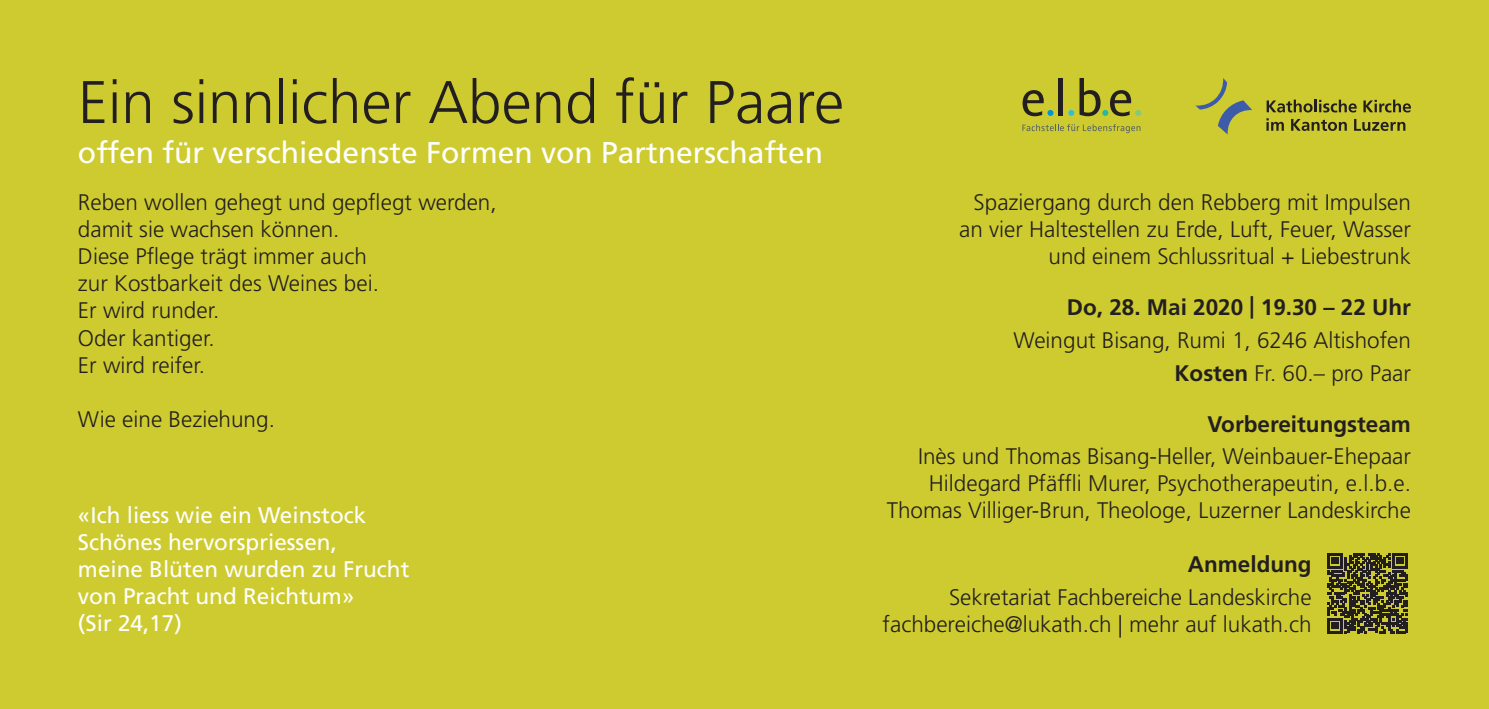
<style>
.page{position:relative;width:1489px;height:709px;background:#fff}
.page>*{position:absolute;margin:0;border:0;box-sizing:border-box;transform-origin:0 0}
.t1{font:300 60px "Frutiger LT Std";color:#231f20}
.t2{font:30px "Frutiger LT Std";color:#fff}
.t3{font:300 22.5px/27px "Frutiger LT Std";color:#231f20;text-align:right}
.t4{font:22.5px/27px "Frutiger LT Std";color:#fff}
.t5{font:700 22.5px "Frutiger LT Std";color:#231f20}
.s1{font-weight:700}
</style>
<div class="page">
<div style="left:0;top:0;width:1488px;height:709px;background:#cecb30"></div>
<svg style="left:1195px;top:78px;width:57px;height:56px"></svg>
<svg style="left:1266px;top:100px;width:90px;height:12px"></svg>
<svg style="left:1363px;top:100px;width:47px;height:12px"></svg>
<svg style="left:1266px;top:118px;width:17px;height:13px"></svg>
<svg style="left:1290px;top:119px;width:56px;height:12px"></svg>
<svg style="left:1353px;top:119px;width:52px;height:12px"></svg>
<svg style="left:1022px;top:124px;width:118px;height:9px"></svg>
<div style="left:1058px;top:78px;width:5px;height:38px;background:#231f20"></div>
<svg style="left:1022px;top:90px;width:31px;height:26px"></svg>
<svg style="left:1068px;top:78px;width:73px;height:38px"></svg>
<svg style="left:1327px;top:553px;width:80px;height:80px"></svg>
<h1 class="t1" style="left:78px;top:68px;width:767px">Ein sinnlicher Abend für Paare</h1>
<h2 class="t2" style="left:78px;top:135px;width:746px">offen für verschiedenste Formen von Partnerschaften</h2>
<p class="t3" style="left:78px;top:189px;width:420px;text-align:left">Reben wollen gehegt und gepflegt werden, damit sie wachsen können.<br>Diese Pflege trägt immer auch<br>zur Kostbarkeit des Weines bei.<br>Er wird runder.<br>Oder kantiger.<br>Er wird reifer.</p>
<p class="t3" style="left:78px;top:405px;width:198px">Wie eine Beziehung.</p>
<p class="t4" style="left:78px;top:502px;width:333px">«Ich liess wie ein Weinstock<br>Schönes hervorspriessen,<br>meine Blüten wurden zu Frucht von Pracht und Reichtum»<br>(Sir 24,17)</p>
<p class="t3" style="left:959px;top:189px;width:453px">Spaziergang durch den Rebberg mit Impulsen an vier Haltestellen zu Erde, Luft, Feuer, Wasser und einem Schlussritual + Liebestrunk</p>
<p class="t5" style="left:1066px;top:294px;width:345px">Do, 28. Mai 2020 | 19.30 – 22 Uhr</p>
<p class="t3" style="left:1013px;top:324px;width:399px;line-height:32.5px">Weingut Bisang, Rumi 1, 6246 Altishofen<br><span class="s1">Kosten</span> Fr. 60.– pro Paar</p>
<p class="t5" style="left:1207px;top:410px;width:205px">Vorbereitungsteam</p>
<p class="t3" style="left:886px;top:443px;width:525px">Inès und Thomas Bisang-Heller, Weinbauer-Ehepaar<br>Hildegard Pfäffli Murer, Psychotherapeutin, e.l.b.e.<br>Thomas Villiger-Brun, Theologe, Luzerner Landeskirche</p>
<p class="t5" style="left:1187px;top:551px;width:125px">Anmeldung</p>
<p class="t3" style="left:882px;top:583px;width:430px">Sekretariat Fachbereiche Landeskirche fachbereiche@lukath.ch | mehr auf lukath.ch</p>
</div>
